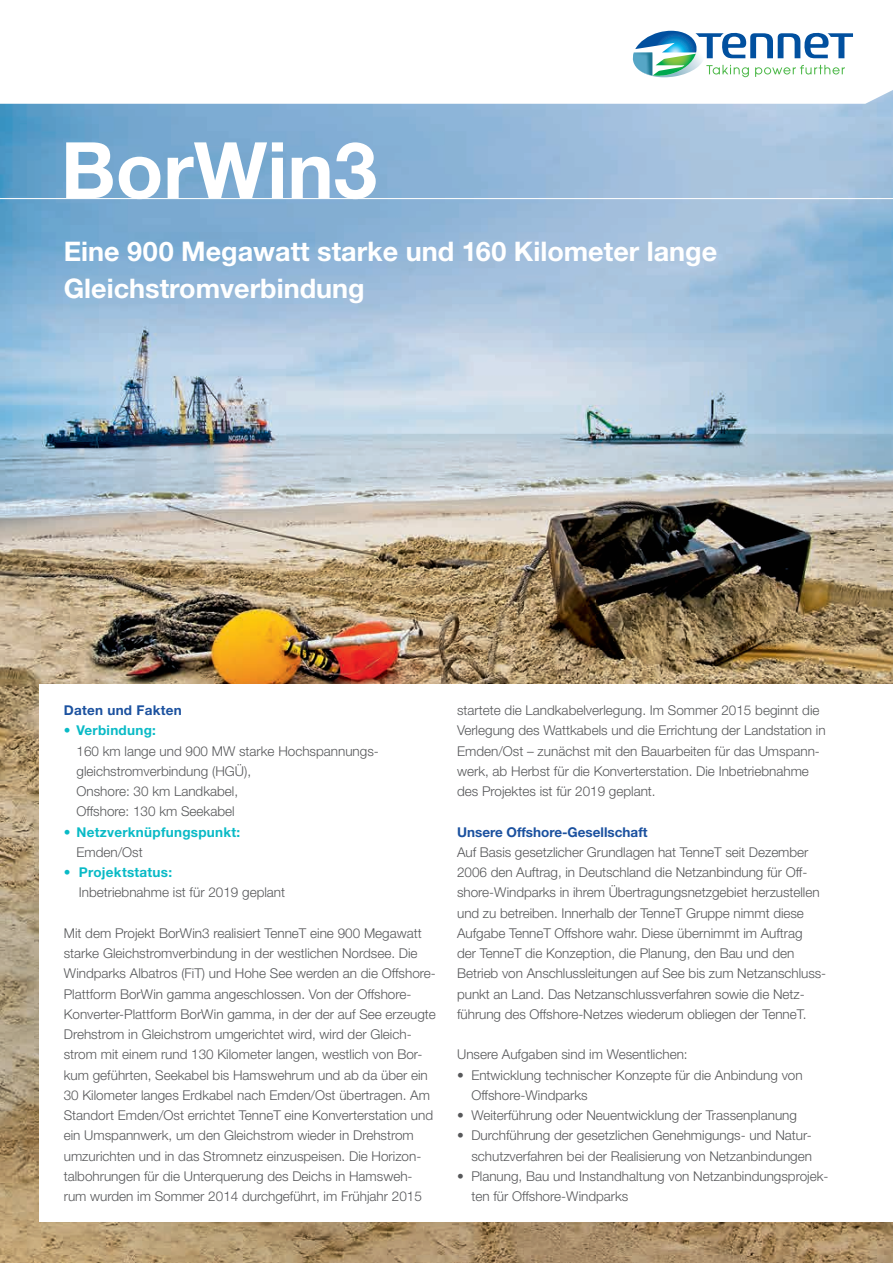
<style>
.page{position:relative;width:893px;height:1263px;background:#fff}
.page>*{position:absolute;margin:0;border:0;box-sizing:border-box;transform-origin:0 0}
.t1{font:700 78px "Helvetica Neue LT";color:#fff}
.t2{font:700 27px/37.5px "Helvetica Neue LT";color:#fff}
.t3{font:300 13.5px/20.2px "Helvetica Neue LT";color:#57585a}
.t4{font:700 13.5px "Helvetica Neue LT";letter-spacing:.02em;color:#09bac6}
.t5{font:700 13.5px "Helvetica Neue LT";color:#1b519f}
.t6{font:700 13.5px "Helvetica Neue LT";letter-spacing:.02em;color:#1b519f}
</style>
<div class="page">
<img style="left:0;top:104px;width:893px;height:1159px">
<div style="left:40px;top:684px;width:853px;height:537px;background:#fff"></div>
<hr style="left:0;top:198px;width:893px;height:1px;background:#fff">
<svg style="left:0;top:30px;width:893px;height:74px"></svg>
<svg style="left:630px;top:31px;width:223px;height:48px"></svg>
<h1 class="t1" style="left:61px;top:122px;width:318px">BorWin3</h1>
<h2 class="t2" style="left:64px;top:232px;width:655px">Eine 900 Megawatt starke und 160 Kilometer lange<br>Gleichstromverbindung</h2>
<p class="t6" style="left:64px;top:702px;width:120px">Daten und Fakten</p>
<p class="t4" style="left:64px;top:722px;width:94px">• Verbindung:</p>
<p class="t3" style="left:77px;top:740px;width:304px">160 km lange und 900 MW starke Hochspannungs&shy;gleichstromverbindung (HGÜ),<br>Onshore: 30 km Landkabel,<br>Offshore: 130 km Seekabel</p>
<p class="t4" style="left:64px;top:823px;width:178px">• Netzverknüpfungspunkt:</p>
<p class="t3" style="left:77px;top:842px;width:68px">Emden/Ost</p>
<p class="t4" style="left:64px;top:864px;width:110px">• Projektstatus:</p>
<p class="t3" style="left:79px;top:882px;width:208px">Inbetriebnahme ist für 2019 geplant</p>
<p class="t3" style="left:64px;top:923px;width:374px">Mit dem Projekt BorWin3 realisiert TenneT eine 900 Megawatt starke Gleichstromverbindung in der westlichen Nordsee. Die Windparks Albatros (FiT) und Hohe See werden an die Offshore-Plattform BorWin gamma angeschlossen. Von der Offshore-Konverter-Plattform BorWin gamma, in der der auf See erzeugte Drehstrom in Gleichstrom umgerichtet wird, wird der Gleich&shy;strom mit einem rund 130 Kilometer langen, westlich von Bor&shy;kum geführten, Seekabel bis Hamswehrum und ab da über ein 30 Kilometer langes Erdkabel nach Emden/Ost übertragen. Am Standort Emden/Ost errichtet TenneT eine Konverterstation und ein Umspannwerk, um den Gleichstrom wieder in Drehstrom umzurichten und in das Stromnetz einzuspeisen. Die Horizon&shy;talbohrungen für die Unterquerung des Deichs in Hamsweh&shy;rum wurden im Sommer 2014 durchgeführt, im Frühjahr 2015</p>
<p class="t3" style="left:457px;top:700px;width:370px">startete die Landkabelverlegung. Im Sommer 2015 beginnt die Verlegung des Wattkabels und die Errichtung der Landstation in Emden/Ost – zunächst mit den Bauarbeiten für das Umspann&shy;werk, ab Herbst für die Konverterstation. Die Inbetriebnahme des Projektes ist für 2019 geplant.</p>
<p class="t5" style="left:457px;top:823px;width:192px">Unsere Offshore-Gesellschaft</p>
<p class="t3" style="left:457px;top:842px;width:371px">Auf Basis gesetzlicher Grundlagen hat TenneT seit Dezember 2006 den Auftrag, in Deutschland die Netzanbindung für Off&shy;shore-Windparks in ihrem Übertragungsnetzgebiet herzustellen und zu betreiben. Innerhalb der TenneT Gruppe nimmt diese Aufgabe TenneT Offshore wahr. Diese übernimmt im Auftrag<br>der TenneT die Konzeption, die Planung, den Bau und den Betrieb von Anschlussleitungen auf See bis zum Netzanschluss&shy;punkt an Land. Das Netzanschlussverfahren sowie die Netz&shy;führung des Offshore-Netzes wiederum obliegen der TenneT.</p>
<p class="t3" style="left:457px;top:1044px;width:232px">Unsere Aufgaben sind im Wesentlichen:</p>
<p class="t3" style="left:471px;top:1064px;width:333px;text-indent:-14px">• Entwicklung technischer Konzepte für die Anbindung von<br>Offshore-Windparks</p>
<p class="t3" style="left:457px;top:1105px;width:341px">• Weiterführung oder Neuentwicklung der Trassenplanung</p>
<p class="t3" style="left:457px;top:1125px;width:356px;text-align:right">• Durchführung der gesetzlichen Genehmigungs- und Natur&shy;schutzverfahren bei der Realisierung von Netzanbindungen</p>
<p class="t3" style="left:471px;top:1166px;width:359px;text-indent:-14px">• Planung, Bau und Instandhaltung von Netzanbindungsprojek&shy;ten für Offshore-Windparks</p>
</div>
